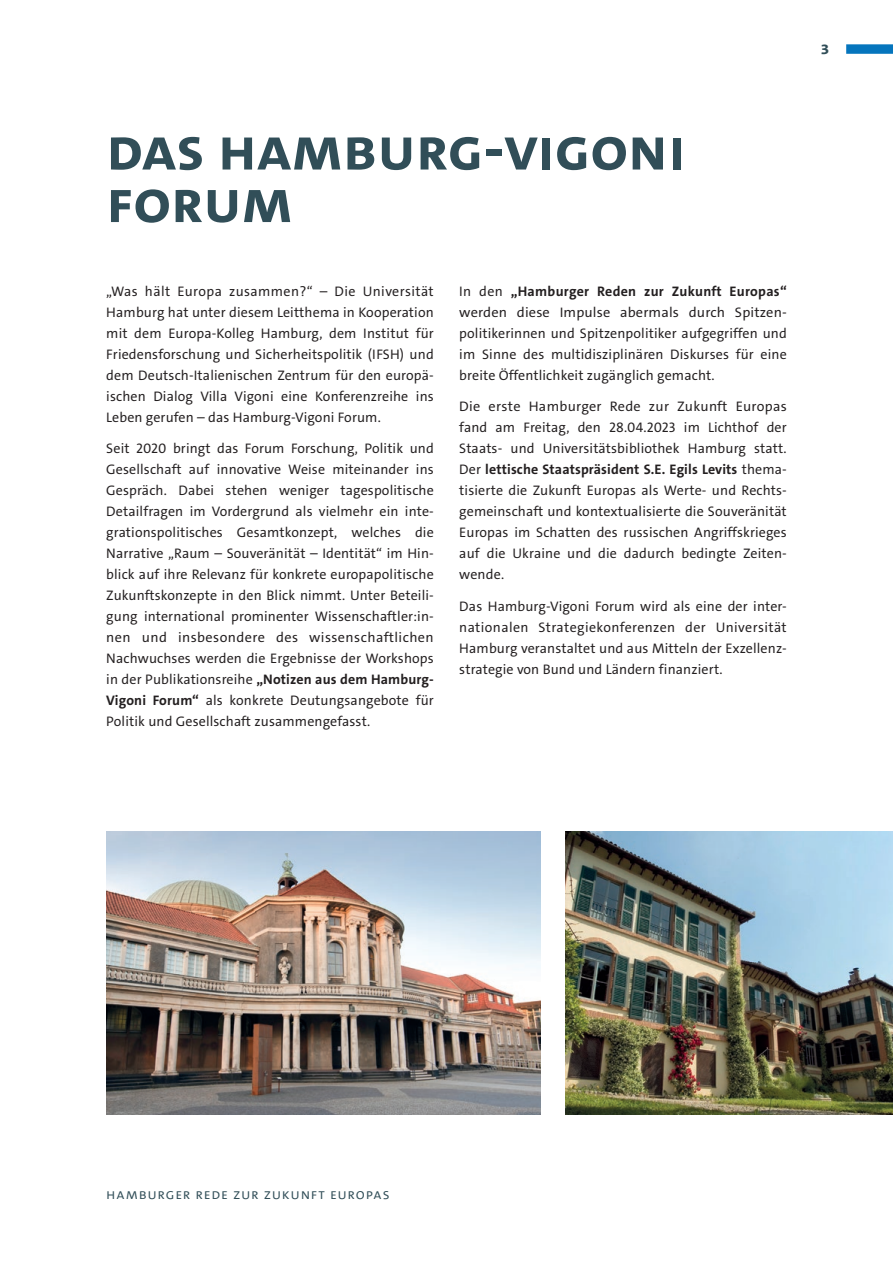
<style>
.page{position:relative;width:893px;height:1263px;background:#fff}
.page>*{position:absolute;margin:0;border:0;box-sizing:border-box;transform-origin:0 0}
.H1{font:61.5px/52.5px "The Sans UHH Bold Caps";color:#314e58}
.t1{font:18px "The Sans UHH Bold Caps";color:#314e58}
.t2{font:15px "The Sans UHH Semi Light Caps";letter-spacing:.045em;color:#314e58}
.Fließ_Block{font:13.95px/21px "The Sans UHH";letter-spacing:.01em;color:#231f20;text-align:justify}
.s1{font-weight:700}
</style>
<div class="page">
<img style="left:106px;top:831px;width:434px;height:283px">
<img style="left:566px;top:831px;width:327px;height:283px">
<div style="left:846px;top:44px;width:47px;height:10px;background:#0575bd"></div>
<h2 class="H1" style="left:106px;top:123px;width:580px">Das Hamburg-Vigoni<br>Forum</h2>
<p class="Fließ_Block" style="left:106px;top:280px;width:329px">„Was hält Europa zusammen?“ – Die Universität Hamburg hat unter diesem Leitthema in Kooperation mit dem Europa-Kolleg Hamburg, dem Institut für Friedensforschung und Sicherheitspolitik (IFSH) und dem Deutsch-Italienischen Zentrum für den europä&shy;ischen Dialog Villa Vigoni eine Konferenzreihe ins Leben gerufen – das Hamburg-Vigoni Forum.</p>
<p class="Fließ_Block" style="left:106px;top:438px;width:329px">Seit 2020 bringt das Forum Forschung, Politik und Gesellschaft auf innovative Weise miteinander ins Gespräch. Dabei stehen weniger tagespolitische Detailfragen im Vordergrund als vielmehr ein inte&shy;grationspolitisches Gesamtkonzept, welches die Narrative „Raum – Souveränität – Identität“ im Hin&shy;blick auf ihre Relevanz für konkrete europapolitische Zukunftskonzepte in den Blick nimmt. Unter Beteili&shy;gung international prominenter Wissenschaftler:in&shy;nen und insbesondere des wissenschaftlichen Nachwuchses werden die Ergebnisse der Workshops in der Publikationsreihe <span class="s1">„Notizen aus dem Hamburg-Vigoni Forum“</span> als konkrete Deutungsangebote für Politik und Gesellschaft zusammengefasst.</p>
<p class="Fließ_Block" style="left:459px;top:280px;width:329px">In den <span class="s1">„Hamburger Reden zur Zukunft Europas“ </span>werden diese Impulse abermals durch Spitzen&shy;politikerinnen und Spitzenpolitiker aufgegriffen und im Sinne des multidisziplinären Diskurses für eine breite Öffentlichkeit zugänglich gemacht.</p>
<p class="Fließ_Block" style="left:459px;top:396px;width:329px">Die erste Hamburger Rede zur Zukunft Europas fand am Freitag, den 28.04.2023 im Lichthof der Staats- und Universitätsbibliothek Hamburg statt.<br>Der <span class="s1">lettische Staatspräsident S.E. Egils Levits</span> thema&shy;tisierte die Zukunft Europas als Werte- und Rechts&shy;gemeinschaft und kontextualisierte die Souveränität Europas im Schatten des russischen Angriffskrieges auf die Ukraine und die dadurch bedingte Zeiten&shy;wende.</p>
<p class="Fließ_Block" style="left:459px;top:595px;width:329px">Das Hamburg-Vigoni Forum wird als eine der inter&shy;nationalen Strategiekonferenzen der Universität Hamburg veranstaltet und aus Mitteln der Exzellenz&shy;strategie von Bund und Ländern finanziert.</p>
<p class="t1" style="left:821px;top:36px;width:10px">3</p>
<p class="t2" style="left:106px;top:1184px;width:285px">HAMBURGER REDE ZUR ZUKUNFT EUROPAS</p>
</div>
